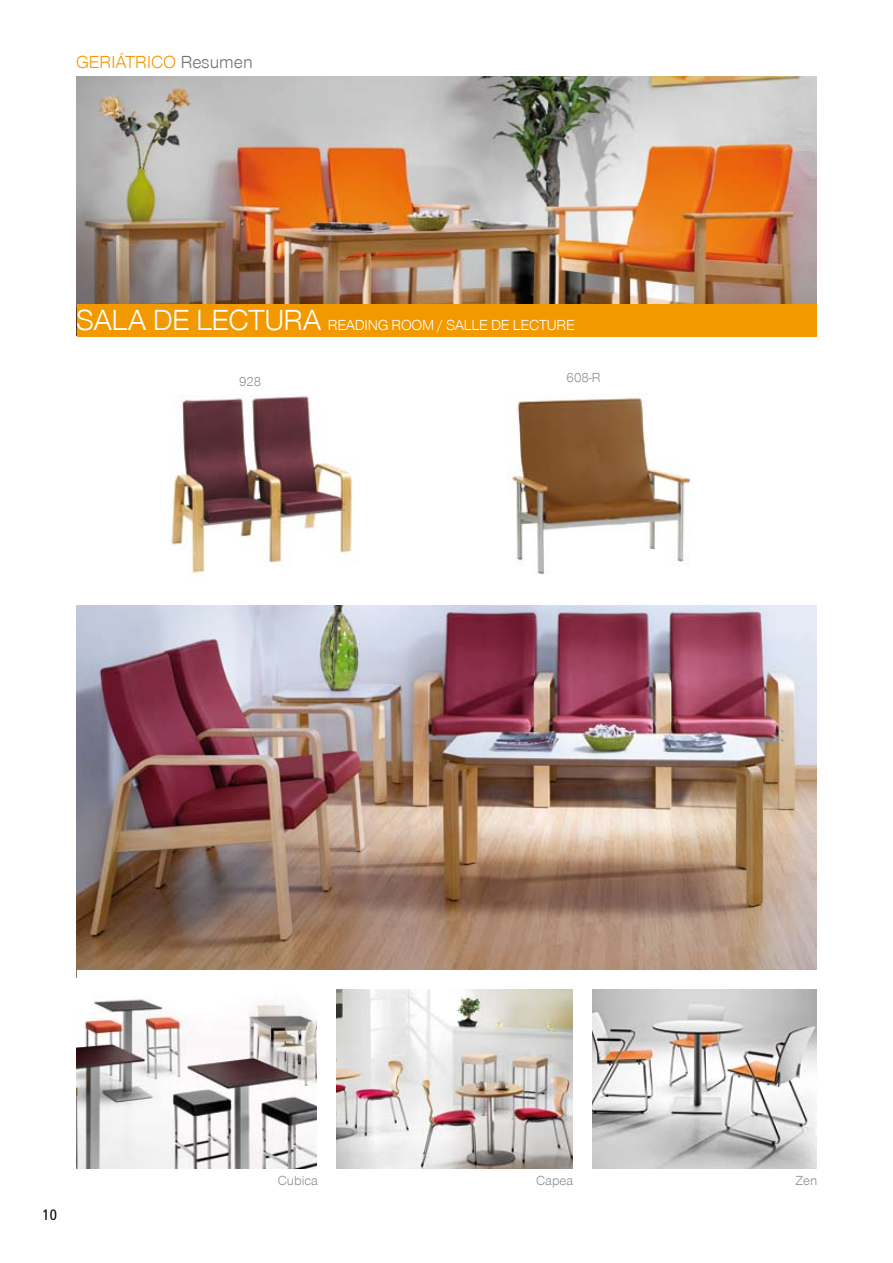
<style>
.page{position:relative;width:893px;height:1263px;background:#fff}
.page>*{position:absolute;margin:0;border:0;box-sizing:border-box;transform-origin:0 0}
.t1{font:18px "Nimbus San Nov T";color:#f39900}
.t2{font:15px "Nimbus San Nov T";letter-spacing:-.02em;color:#fff}
.t3{font:condensed 15px "Frutiger";color:#000}
.t4{font:13.5px "Nimbus San Nov T";color:#8d8f91}
.s1{color:#707173}
.s2{font-size:30px}
</style>
<div class="page">
<img style="left:171px;top:396px;width:189px;height:178px">
<img style="left:511px;top:393px;width:182px;height:182px">
<img style="left:77px;top:605px;width:739px;height:365px">
<img style="left:77px;top:77px;width:739px;height:227px">
<div style="left:77px;top:304px;width:739px;height:33px;background:#f39900"></div>
<img style="left:592px;top:989px;width:224px;height:179px">
<img style="left:336px;top:989px;width:237px;height:179px">
<img style="left:77px;top:999px;width:240px;height:169px">
<p class="t1" style="left:76px;top:52px;width:178px">GERIÁTRICO <span class="s1">Resumen</span></p>
<p class="t2" style="left:77px;top:316px;width:500px"><span class="s2">SALA DE LECTURA</span> READING ROOM / SALLE DE LECTURE</p>
<p class="t4" style="left:239px;top:374px;width:24px">928</p>
<p class="t4" style="left:567px;top:370px;width:36px">608-R</p>
<p class="t3" style="left:43px;top:1206px;width:16px">10</p>
<p class="t4" style="left:278px;top:1172px;width:42px">Cubica</p>
<p class="t4" style="left:536px;top:1172px;width:39px">Capea</p>
<p class="t4" style="left:795px;top:1172px;width:23px">Zen</p>
</div>
